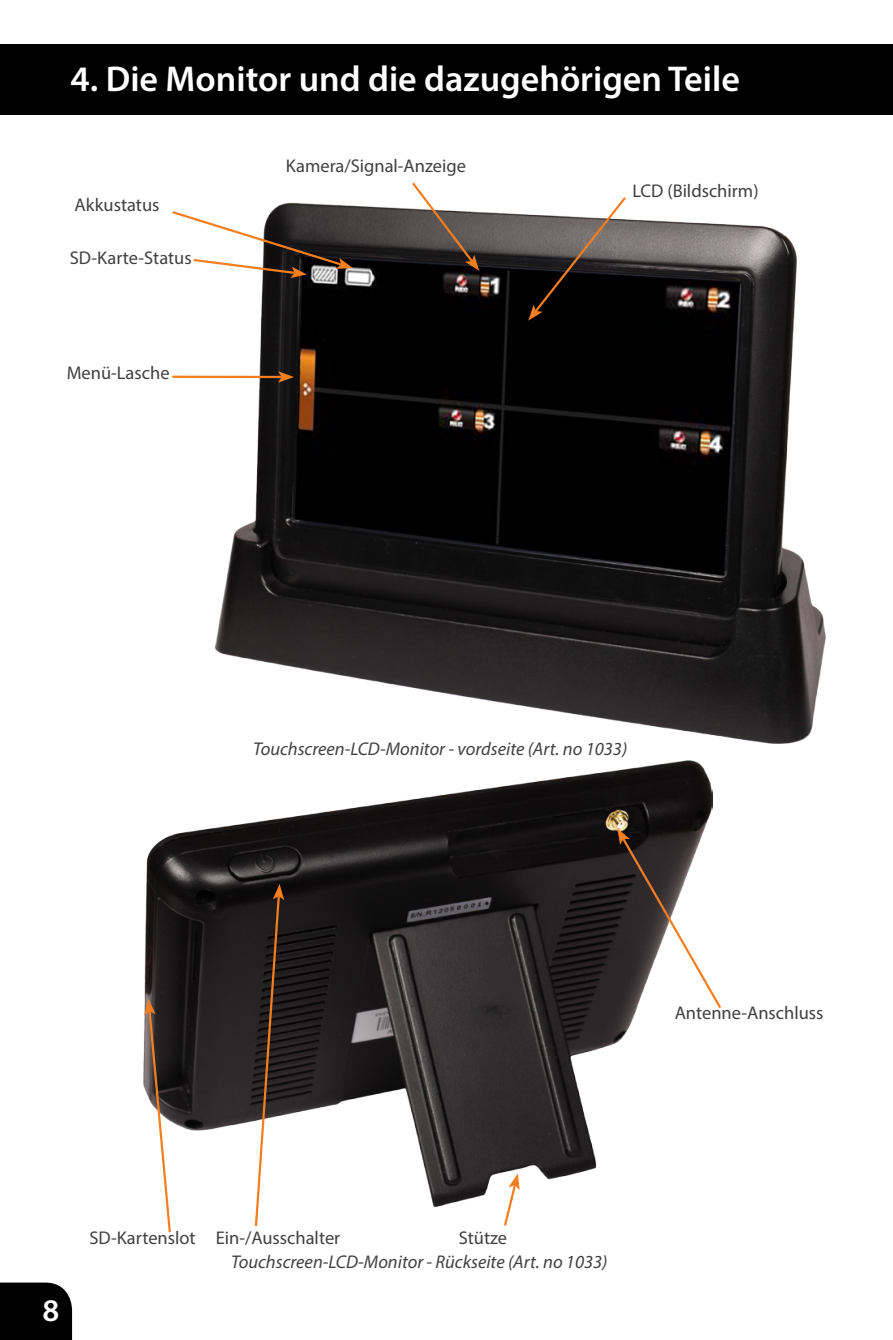
<style>
.page{position:relative;width:893px;height:1340px;background:#fff}
.page>*{position:absolute;margin:0;border:0;box-sizing:border-box;transform-origin:0 0}
.t1{font:600 36px "Myriad Pro";color:#fff}
.t2{font:600 31.5px "Myriad Pro";color:#fff}
.t3{font:18.45px "Myriad Pro";color:#414042}
.t4{font:italic 18.45px "Myriad Pro";color:#414042}
</style>
<div class="page">
<div style="left:0;top:1282px;width:72px;height:57px;background:#000"></div>
<div style="left:0;top:44px;width:893px;height:71px;background:#000"></div>
<img style="left:215px;top:202px;width:611px;height:541px">
<img style="left:144px;top:760px;width:568px;height:448px">
<svg style="left:254px;top:884px;width:30px;height:342px"></svg>
<svg style="left:528px;top:197px;width:100px;height:123px"></svg>
<svg style="left:617px;top:828px;width:104px;height:182px"></svg>
<svg style="left:144px;top:998px;width:28px;height:235px"></svg>
<svg style="left:502px;top:1173px;width:18px;height:53px"></svg>
<svg style="left:172px;top:209px;width:181px;height:69px"></svg>
<hr style="left:172px;top:375px;width:110px;height:3px;background:#f57e20">
<svg style="left:278px;top:371px;width:16px;height:12px"></svg>
<svg style="left:410px;top:182px;width:69px;height:89px"></svg>
<h1 class="t1" style="left:70px;top:56px;width:671px">4. Die Monitor und die dazugehörigen Teile</h1>
<p class="t3" style="left:75px;top:193px;width:86px">Akkustatus</p>
<p class="t3" style="left:70px;top:246px;width:123px">SD-Karte-Status</p>
<p class="t3" style="left:67px;top:362px;width:104px">Menü-Lasche</p>
<p class="t3" style="left:286px;top:154px;width:182px">Kamera/Signal-Anzeige</p>
<p class="t3" style="left:632px;top:180px;width:128px">LCD (Bildschirm)</p>
<p class="t4" style="left:253px;top:737px;width:376px">Touchscreen-LCD-Monitor - vordseite (Art. no 1033)</p>
<p class="t3" style="left:675px;top:1001px;width:150px">Antenne-Anschluss</p>
<h2 class="t2" style="left:42px;top:1289px;width:18px">8</h2>
<p class="t3" style="left:216px;top:1226px;width:126px">Ein-/Ausschalter</p>
<p class="t3" style="left:89px;top:1226px;width:108px">SD-Kartenslot</p>
<p class="t3" style="left:459px;top:1226px;width:50px">Stütze</p>
<p class="t4" style="left:231px;top:1250px;width:378px">Touchscreen-LCD-Monitor - Rückseite (Art. no 1033)</p>
</div>
